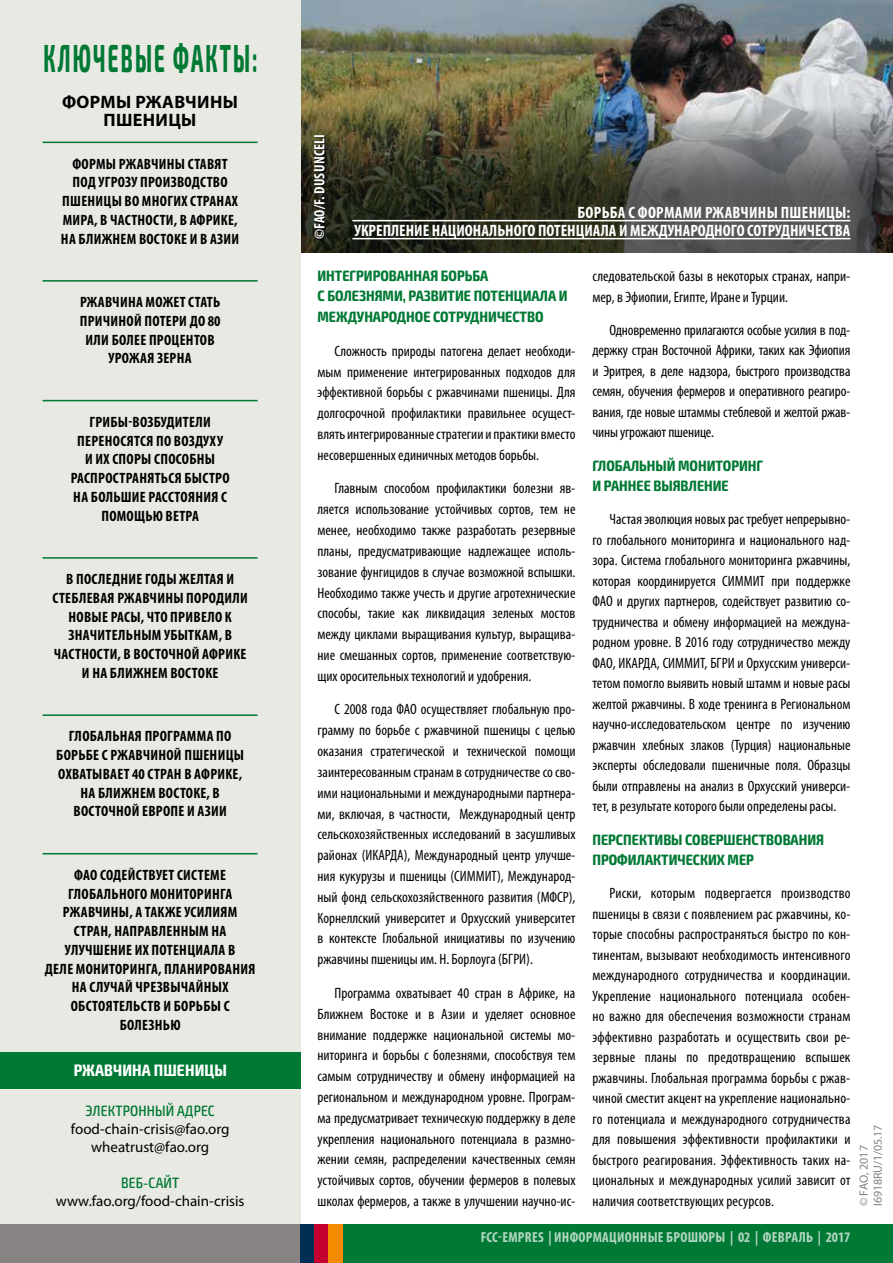
<style>
.page{position:relative;width:893px;height:1263px;background:#fff}
.page>*{position:absolute;margin:0;border:0;box-sizing:border-box;transform-origin:0 0}
.t1{font:700 condensed 39.15px "Exo 2";letter-spacing:.1em;color:#007934;scale:.57 1}
.t2{font:700 18px/18px "Myriad Pro";letter-spacing:.02em;color:#000;text-align:center}
.t3{font:700 condensed 16.5px/18px "Myriad Pro";color:#fff;text-align:right}
.t4{font:700 condensed 16.5px "Exo 2";letter-spacing:.01em;color:#fff}
.t5{font:condensed 15px/20.9px "Myriad Pro";color:#000;text-align:justify}
.t6{font:700 condensed 15px/18.8px "Myriad Pro";letter-spacing:.02em;color:#000;text-align:center}
.t7{font:700 condensed 15px/20.9px "Exo 2";color:#007934}
.t8{font:15px "Myriad Pro";color:#000}
.t9{font:500 condensed 15px "Exo 2";letter-spacing:.01em;color:#007934}
.t10{font:700 condensed 15px "Myriad Pro";letter-spacing:.02em;color:#fff}
.t11{font:700 condensed 14.55px "Myriad Pro";letter-spacing:.02em;color:#fff}
.t12{font:12px/14px "Myriad Pro";letter-spacing:-.01em;color:#878382}
</style>
<div class="page">
<img style="left:300px;top:0;width:593px;height:105px">
<img style="left:300px;top:105px;width:593px;height:148px">
<div style="left:0;top:0;width:300px;height:1263px;background:#e8e9e3"></div>
<hr style="left:43px;top:142px;width:215px;height:1px;background:#007934">
<hr style="left:43px;top:280px;width:215px;height:2px;background:#007934">
<hr style="left:43px;top:400px;width:215px;height:1px;background:#007934">
<hr style="left:43px;top:557px;width:215px;height:2px;background:#007934">
<hr style="left:43px;top:714px;width:215px;height:2px;background:#007934">
<hr style="left:43px;top:853px;width:215px;height:1px;background:#007934">
<div style="left:300px;top:1224px;width:593px;height:39px;background:#007934"></div>
<div style="left:0;top:1224px;width:300px;height:39px;background:#878382"></div>
<hr style="left:352px;top:220px;width:498px;height:1px;background:#fff">
<hr style="left:352px;top:238px;width:498px;height:1px;background:#fff">
<div style="left:0;top:1053px;width:300px;height:36px;background:#007934"></div>
<div style="left:300px;top:1224px;width:15px;height:39px;background:#002f56"></div>
<div style="left:315px;top:1224px;width:14px;height:39px;background:#c3002f"></div>
<div style="left:329px;top:1224px;width:14px;height:39px;background:#f38a00"></div>
<svg style="left:314px;top:135px;width:13px;height:106px"></svg>
<h1 class="t1" style="left:43px;top:35px;width:376px">КЛЮЧЕВЫЕ ФАКТЫ:</h1>
<p class="t2" style="left:62px;top:92px;width:178px">ФОРМЫ РЖАВЧИНЫ<br>ПШЕНИЦЫ</p>
<p class="t6" style="left:61px;top:154px;width:180px">ФОРМЫ РЖАВЧИНЫ СТАВЯТ<br>ПОД УГРОЗУ ПРОИЗВОДСТВО<br>ПШЕНИЦЫ ВО МНОГИХ СТРАНАХ<br>МИРА, В ЧАСТНОСТИ, В АФРИКЕ,<br>НА БЛИЖНЕМ ВОСТОКЕ И В АЗИИ</p>
<p class="t6" style="left:80px;top:292px;width:142px">РЖАВЧИНА МОЖЕТ СТАТЬ<br>ПРИЧИНОЙ ПОТЕРИ ДО 80<br>ИЛИ БОЛЕЕ ПРОЦЕНТОВ<br>УРОЖАЯ ЗЕРНА</p>
<p class="t6" style="left:71px;top:412px;width:160px">ГРИБЫ-ВОЗБУДИТЕЛИ<br>ПЕРЕНОСЯТСЯ ПО ВОЗДУХУ<br>И ИХ СПОРЫ СПОСОБНЫ<br>РАСПРОСТРАНЯТЬСЯ БЫСТРО<br>НА БОЛЬШИЕ РАССТОЯНИЯ С<br>ПОМОЩЬЮ ВЕТРА</p>
<p class="t6" style="left:52px;top:569px;width:197px">В ПОСЛЕДНИЕ ГОДЫ ЖЕЛТАЯ И<br>СТЕБЛЕВАЯ РЖАВЧИНЫ ПОРОДИЛИ<br>НОВЫЕ РАСЫ, ЧТО ПРИВЕЛО К<br>ЗНАЧИТЕЛЬНЫМ УБЫТКАМ, В<br>ЧАСТНОСТИ, В ВОСТОЧНОЙ АФРИКЕ<br>И НА БЛИЖНЕМ ВОСТОКЕ</p>
<p class="t6" style="left:56px;top:727px;width:189px">ГЛОБАЛЬНАЯ ПРОГРАММА ПО<br>БОРЬБЕ С РЖАВЧИНОЙ ПШЕНИЦЫ<br>ОХВАТЫВАЕТ 40 СТРАН В АФРИКЕ,<br>НА БЛИЖНЕМ ВОСТОКЕ, В<br>ВОСТОЧНОЙ ЕВРОПЕ И АЗИИ</p>
<p class="t6" style="left:45px;top:865px;width:212px">ФАО СОДЕЙСТВУЕТ СИСТЕМЕ<br>ГЛОБАЛЬНОГО МОНИТОРИНГА<br>РЖАВЧИНЫ, А ТАКЖЕ УСИЛИЯМ<br>СТРАН, НАПРАВЛЕННЫМ НА<br>УЛУЧШЕНИЕ ИХ ПОТЕНЦИАЛА В<br>ДЕЛЕ МОНИТОРИНГА, ПЛАНИРОВАНИЯ<br>НА СЛУЧАЙ ЧРЕЗВЫЧАЙНЫХ<br>ОБСТОЯТЕЛЬСТВ И БОРЬБЫ С<br>БОЛЕЗНЬЮ</p>
<p class="t4" style="left:74px;top:1061px;width:155px">РЖАВЧИНА ПШЕНИЦЫ</p>
<p class="t9" style="left:86px;top:1102px;width:131px">ЭЛЕКТРОННЫЙ АДРЕС</p>
<p class="t8" style="left:71px;top:1120px;width:160px">food-chain-crisis@fao.org</p>
<p class="t9" style="left:121px;top:1174px;width:60px">ВЕБ-САЙТ</p>
<p class="t8" style="left:56px;top:1192px;width:190px">www.fao.org/food-chain-crisis</p>
<p class="t8" style="left:91px;top:1138px;width:120px">wheatrust@fao.org</p>
<p class="t10" style="left:310px;top:239px;width:107px;rotate:-90deg">©FAO/F. DUSUNCELI</p>
<p class="t3" style="left:355px;top:203px;width:497px">БОРЬБА С ФОРМАМИ РЖАВЧИНЫ ПШЕНИЦЫ:<br>УКРЕПЛЕНИЕ НАЦИОНАЛЬНОГО ПОТЕНЦИАЛА И МЕЖДУНАРОДНОГО СОТРУДНИЧЕСТВА</p>
<p class="t7" style="left:317px;top:265px;width:252px">ИНТЕГРИРОВАННАЯ БОРЬБА<br>С БОЛЕЗНЯМИ, РАЗВИТИЕ ПОТЕНЦИАЛА И<br>МЕЖДУНАРОДНОЕ СОТРУДНИЧЕСТВО</p>
<p class="t5" style="left:317px;top:340px;width:259px;text-indent:17px">Сложность природы патогена делает необходи&shy;мым применение интегрированных подходов для эффективной борьбы с ржавчинами пшеницы. Для долгосрочной профилактики правильнее осущест&shy;влять интегрированные стратегии и практики вместо несовершенных единичных методов борьбы.</p>
<p class="t5" style="left:317px;top:478px;width:259px;text-indent:17px">Главным способом профилактики болезни яв&shy;ляется использование устойчивых сортов, тем не менее, необходимо также разработать резервные планы, предусматривающие надлежащее исполь&shy;зование фунгицидов в случае возможной вспышки.<br>Необходимо также учесть и другие агротехнические способы, такие как ликвидация зеленых мостов между циклами выращивания культур, выращива&shy;ние смешанных сортов, применение соответствую&shy;щих оросительных технологий и удобрения.</p>
<p class="t5" style="left:317px;top:699px;width:259px;text-indent:17px">С 2008 года ФАО осуществляет глобальную про&shy;грамму по борьбе с ржавчиной пшеницы с целью оказания стратегической и технической помощи заинтересованным странам в сотрудничестве со сво&shy;ими национальными и международными партнера&shy;ми, включая, в частности, Международный центр сельскохозяйственных исследований в засушливых районах (ИКАРДА), Международный центр улучше&shy;ния кукурузы и пшеницы (СИММИТ), Международ&shy;ный фонд сельскохозяйственного развития (МФСР), Корнеллский университет и Орхусский университет в контексте Глобальной инициативы по изучению ржавчины пшеницы им. Н. Борлоуга (БГРИ).</p>
<p class="t5" style="left:317px;top:982px;width:259px;text-indent:17px">Программа охватывает 40 стран в Африке, на Ближнем Востоке и в Азии и уделяет основное внимание поддержке национальной системы мо&shy;ниторинга и борьбы с болезнями, способствуя тем самым сотрудничеству и обмену информацией на региональном и международном уровне. Програм&shy;ма предусматривает техническую поддержку в деле укрепления национального потенциала в размно&shy;жении семян, распределении качественных семян устойчивых сортов, обучении фермеров в полевых школах фермеров, а также в улучшении научно-ис-</p>
<p class="t5" style="left:592px;top:266px;width:259px">следовательской базы в некоторых странах, напри&shy;мер, в Эфиопии, Египте, Иране и Турции.</p>
<p class="t5" style="left:592px;top:320px;width:259px;text-indent:17px">Одновременно прилагаются особые усилия в под&shy;держку стран Восточной Африки, таких как Эфиопия и Эритрея, в деле надзора, быстрого производства семян, обучения фермеров и оперативного реагиро&shy;вания, где новые штаммы стеблевой и желтой ржав&shy;чины угрожают пшенице.</p>
<p class="t7" style="left:592px;top:455px;width:172px">ГЛОБАЛЬНЫЙ МОНИТОРИНГ<br>И РАННЕЕ ВЫЯВЛЕНИЕ</p>
<p class="t5" style="left:592px;top:509px;width:259px;text-indent:17px">Частая эволюция новых рас требует непрерывно&shy;го глобального мониторинга и национального над&shy;зора. Система глобального мониторинга ржавчины, которая координируется СИММИТ при поддержке ФАО и других партнеров, содействует развитию со&shy;трудничества и обмену информацией на междуна&shy;родном уровне. В 2016 году сотрудничество между ФАО, ИКАРДА, СИММИТ, БГРИ и Орхусским универси&shy;тетом помогло выявить новый штамм и новые расы желтой ржавчины. В ходе тренинга в Региональном научно-исследовательском центре по изучению ржавчин хлебных злаков (Турция) национальные эксперты обследовали пшеничные поля. Образцы были отправлены на анализ в Орхусский универси&shy;тет, в результате которого были определены расы.</p>
<p class="t7" style="left:592px;top:829px;width:233px">ПЕРСПЕКТИВЫ СОВЕРШЕНСТВОВАНИЯ<br>ПРОФИЛАКТИЧЕСКИХ МЕР</p>
<p class="t5" style="left:592px;top:883px;width:260px;text-indent:17px">Риски, которым подвергается производство пшеницы в связи с появлением рас ржавчины, ко&shy;торые способны распространяться быстро по кон&shy;тинентам, вызывают необходимость интенсивного международного сотрудничества и координации.<br>Укрепление национального потенциала особен&shy;но важно для обеспечения возможности странам эффективно разработать и осуществить свои ре&shy;зервные планы по предотвращению вспышек ржавчины. Глобальная программа борьбы с ржав&shy;чиной сместит акцент на укрепление национально&shy;го потенциала и международного сотрудничества для повышения эффективности профилактики и быстрого реагирования. Эффективность таких на&shy;циональных и международных усилий зависит от наличия соответствующих ресурсов.</p>
<p class="t11" style="left:480px;top:1228px;width:372px">FCC-EMPRES | ИНФОРМАЦИОННЫЕ БРОШЮРЫ | 02 | ФЕВРАЛЬ | 2017</p>
<p class="t12" style="left:857px;top:1206px;width:83px;rotate:-90deg">© FAO, 2017<br>I6918RU/1/05.17</p>
</div>
